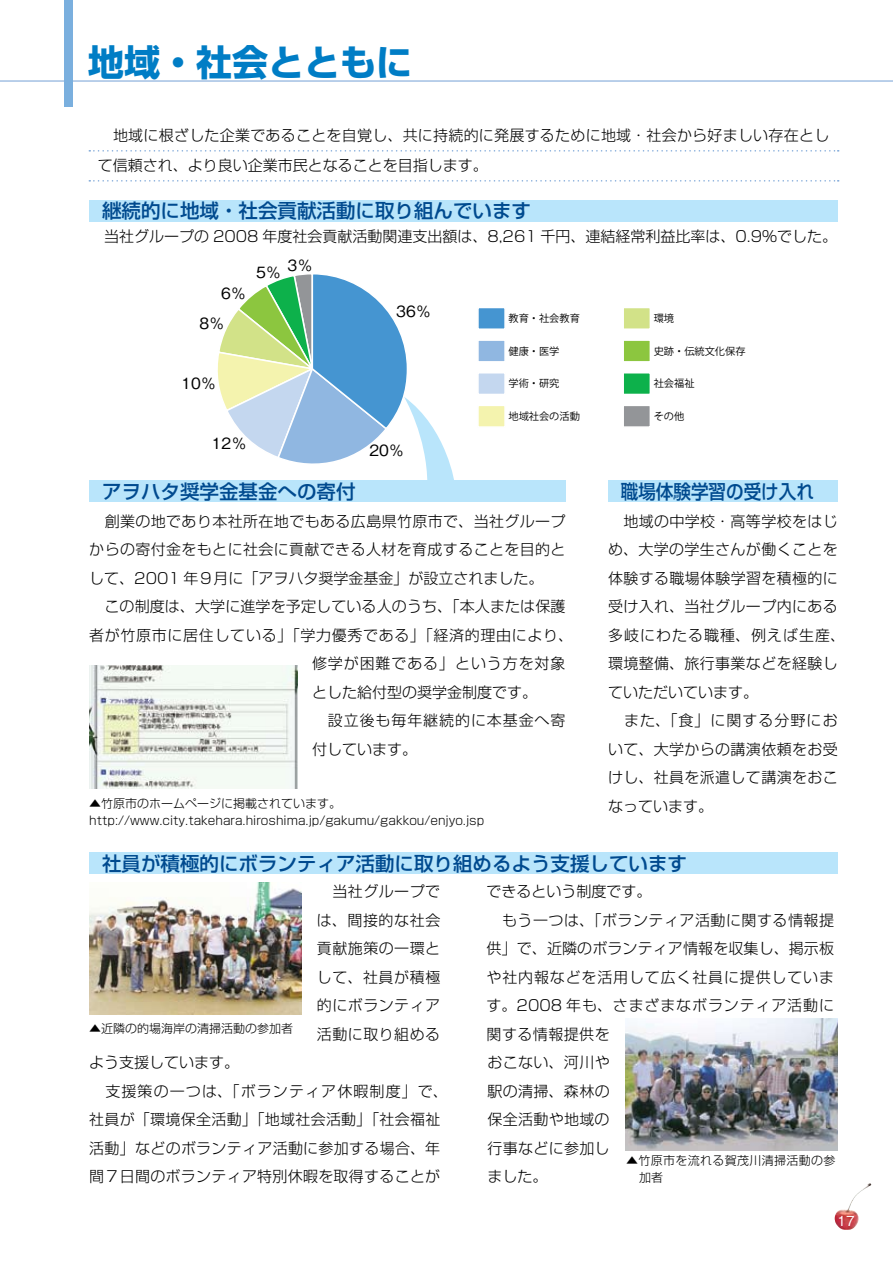
<style>
.page{position:relative;width:893px;height:1263px;background:#fff}
.page>*{position:absolute;margin:0;border:0;box-sizing:border-box;transform-origin:0 0}
.t1{font:700 36px "Shin Go Pr 6 N";color:#007dc5}
.t2{font:500 19.5px "Shin Go Pr 6 N";color:#004a8f}
.t3{font:500 19.5px "Shin Go Pr 6 N";color:#004a8f;scale:.9 1}
.t4{font:15.45px "Gothic BBB Pr 6 N Medium 90 pv RKSJ H";color:#000}
.t5{font:300 15px/28.5px "Shin Go Pr 6 N";letter-spacing:.025em;color:#000}
.t6{font:300 15px "Shin Go Pr 6 N";color:#000}
.t7{font:300 15px "Shin Go Pr 6 N";letter-spacing:.045em;color:#000}
.t8{font:300 15px "Shin Go Pr 6 N";letter-spacing:.06em;color:#000}
.t9{font:500 13.8px "Gothic BBB Pr 6 N";color:#fff}
.t10{font:300 12px/16.5px "Shin Go Pr 6 N";color:#000}
.t11{font:300 12px/16.5px "Shin Go Pr 6 N";letter-spacing:.03em;color:#000}
.t12{font:10.2px "Koz Go Pro Regular 90 pv RKSJ H";color:#000}
</style>
<div class="page">
<img style="left:835px;top:1183px;width:36px;height:47px">
<div style="left:89px;top:481px;width:477px;height:21px;background:#b9e5fb"></div>
<div style="left:89px;top:200px;width:749px;height:21px;background:#b9e5fb"></div>
<div style="left:89px;top:853px;width:749px;height:21px;background:#b9e5fb"></div>
<svg style="left:89px;top:150px;width:750px;height:2px"></svg>
<svg style="left:89px;top:180px;width:750px;height:2px"></svg>
<div style="left:608px;top:481px;width:230px;height:21px;background:#b9e5fb"></div>
<hr style="left:0;top:80px;width:893px;height:2px;background:#7da7d8">
<div style="left:64px;top:0;width:8px;height:106px;background:#7aafde"></div>
<div style="left:477px;top:405px;width:29px;height:23px;background:#f4f3ae;border:2px solid #fff"></div>
<div style="left:477px;top:372px;width:29px;height:23px;background:#c4d7ef;border:2px solid #fff"></div>
<div style="left:477px;top:339px;width:29px;height:24px;background:#90b7e1;border:2px solid #fff"></div>
<div style="left:477px;top:307px;width:29px;height:23px;background:#4595d1;border:2px solid #fff"></div>
<div style="left:622px;top:405px;width:29px;height:23px;background:#939598;border:2px solid #fff"></div>
<div style="left:622px;top:372px;width:29px;height:23px;background:#0db14b;border:2px solid #fff"></div>
<div style="left:622px;top:339px;width:29px;height:24px;background:#8cc63f;border:2px solid #fff"></div>
<div style="left:622px;top:307px;width:29px;height:23px;background:#d2e288;border:2px solid #fff"></div>
<img style="left:89px;top:666px;width:209px;height:123px">
<svg style="left:215px;top:274px;width:240px;height:207px"></svg>
<img style="left:625px;top:1018px;width:213px;height:132px">
<img style="left:89px;top:882px;width:213px;height:132px">
<h1 class="t1" style="left:88px;top:33px;width:326px">地域・社会とともに</h1>
<p class="t5" style="left:98px;top:119px;width:733px;line-height:30px">　地域に根ざした企業であることを自覚し、共に持続的に発展するために地域・社会から好ましい存在として信頼され、より良い企業市民となることを目指します。</p>
<h2 class="t2" style="left:102px;top:195px;width:430px">継続的に地域・社会貢献活動に取り組んでいます</h2>
<p class="t6" style="left:89px;top:224px;width:749px">　当社グループの 2008 年度社会貢献活動関連支出額は、8,261 千円、連結経常利益比率は、0.9％でした。</p>
<p class="t4" style="left:221px;top:281px;width:27px">6％</p>
<p class="t4" style="left:200px;top:311px;width:27px">8％</p>
<p class="t4" style="left:256px;top:260px;width:27px">5％</p>
<p class="t4" style="left:288px;top:253px;width:27px">3％</p>
<p class="t4" style="left:396px;top:299px;width:36px">36％</p>
<p class="t4" style="left:181px;top:371px;width:36px">10％</p>
<p class="t4" style="left:212px;top:431px;width:36px">12％</p>
<h2 class="t2" style="left:102px;top:475px;width:255px">アヲハタ奨学金基金への寄付</h2>
<p class="t4" style="left:369px;top:438px;width:36px">20％</p>
<p class="t12" style="left:508px;top:312px;width:73px">教育・社会教育</p>
<p class="t12" style="left:508px;top:344px;width:52px">健康・医学</p>
<p class="t12" style="left:508px;top:377px;width:52px">学術・研究</p>
<p class="t12" style="left:508px;top:410px;width:73px">地域社会の活動</p>
<p class="t5" style="left:89px;top:505px;width:478px">　創業の地であり本社所在地でもある広島県竹原市で、当社グループ</p>
<p class="t5" style="left:89px;top:534px;width:478px">からの寄付金をもとに社会に貢献できる人材を育成することを目的と</p>
<p class="t6" style="left:89px;top:566px;width:456px">して、2001 年９月に「アヲハタ奨学金基金」が設立されました。</p>
<p class="t5" style="left:89px;top:591px;width:478px">　この制度は、大学に進学を予定している人のうち、「本人または保護</p>
<p class="t7" style="left:89px;top:623px;width:485px">者が竹原市に居住している」「学力優秀である」「経済的理由により、</p>
<p class="t8" style="left:312px;top:651px;width:255px">修学が困難である」という方を対象</p>
<p class="t6" style="left:312px;top:680px;width:226px">とした給付型の奨学金制度です。</p>
<p class="t8" style="left:312px;top:708px;width:255px">　設立後も毎年継続的に本基金へ寄</p>
<p class="t5" style="left:312px;top:733px;width:106px">付しています。</p>
<p class="t10" style="left:89px;top:794px;width:396px">▲竹原市のホームページに掲載されています。http://www.city.takehara.hiroshima.jp/gakumu/gakkou/enjyo.jsp</p>
<p class="t12" style="left:654px;top:312px;width:22px">環境</p>
<p class="t12" style="left:654px;top:344px;width:93px">史跡・伝統文化保存</p>
<p class="t12" style="left:654px;top:377px;width:42px">社会福祉</p>
<p class="t12" style="left:654px;top:410px;width:32px">その他</p>
<h2 class="t3" style="left:621px;top:475px;width:216px">職場体験学習の受け入れ</h2>
<p class="t5" style="left:608px;top:505px;width:239px">　地域の中学校・高等学校をはじめ、大学の学生さんが働くことを体験する職場体験学習を積極的に受け入れ、当社グループ内にある多岐にわたる職種、例えば生産、環境整備、旅行事業などを経験していただいています。<br>　また、「食」に関する分野において、大学からの講演依頼をお受けし、社員を派遣して講演をおこなっています。</p>
<h2 class="t2" style="left:102px;top:847px;width:586px">社員が積極的にボランティア活動に取り組めるよう支援しています</h2>
<p class="t5" style="left:317px;top:876px;width:125px;text-align:justify">　当社グループでは、間接的な社会貢献施策の一環として、社員が積極的にボランティア活動に取り組める</p>
<p class="t5" style="left:89px;top:1047px;width:360px">よう支援しています。<br>　支援策の一つは、「ボランティア休暇制度」で、社員が「環境保全活動」「地域社会活動」「社会福祉活動」などのボランティア活動に参加する場合、年間７日間のボランティア特別休暇を取得することが</p>
<p class="t5" style="left:487px;top:876px;width:349px">できるという制度です。<br>　もう一つは、「ボランティア活動に関する情報提供」で、近隣のボランティア情報を収集し、掲示板や社内報などを活用して広く社員に提供しています。2008 年も、さまざまなボランティア活動に関する情報提供を<br>おこない、河川や<br>駅の清掃、森林の<br>保全活動や地域の<br>行事などに参加し<br>ました。</p>
<p class="t10" style="left:89px;top:1019px;width:205px">▲近隣の的場海岸の清掃活動の参加者</p>
<p class="t11" style="left:639px;top:1151px;width:198px;text-indent:-13px">▲竹原市を流れる賀茂川清掃活動の参加者</p>
<p class="t9" style="left:837px;top:1209px;width:19px">17</p>
</div>
